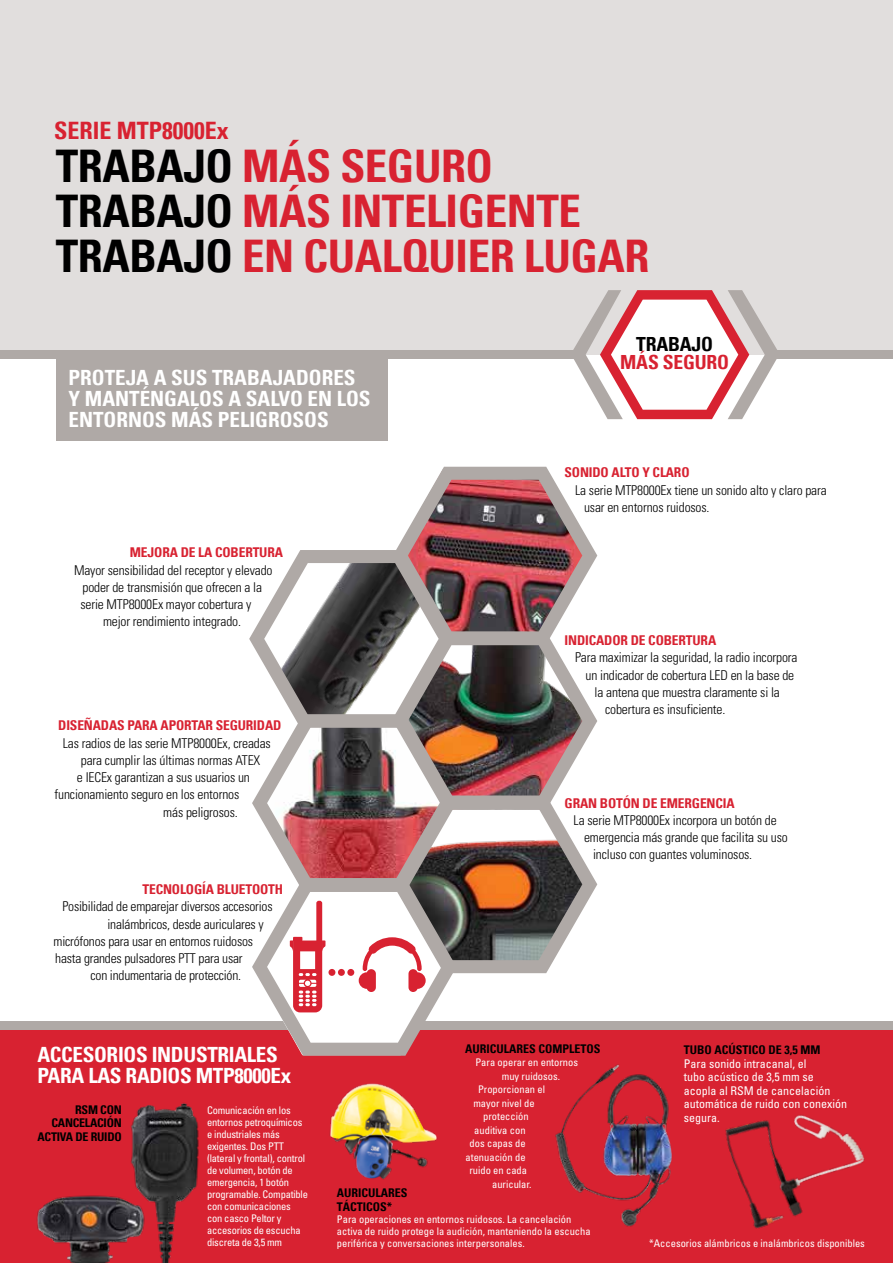
<style>
.page{position:relative;width:893px;height:1263px;background:#fff}
.page>*{position:absolute;margin:0;border:0;box-sizing:border-box;transform-origin:0 0}
.t1{font:700 condensed 45px/45px "Univers LT";letter-spacing:-.01em;color:#d82231}
.t2{font:700 condensed 24px "Univers LT";color:#d82231}
.t3{font:700 condensed 21px/21px "Univers LT";color:#fff}
.t4{font:700 condensed 19.5px "Univers LT";letter-spacing:-.01em;color:#d82231}
.t5{font:700 condensed 19.5px "Univers LT";letter-spacing:-.01em;color:#000}
.t6{font:300 condensed 13.5px/17.2px "Univers";letter-spacing:-.01em;color:#000}
.t7{font:700 condensed 13.5px "Univers LT";letter-spacing:-.01em;color:#d82231}
.t8{font:condensed 12px/13.5px "Univers";color:#fff}
.t9{font:700 condensed 12px/13.5px "Univers LT";color:#000}
.t10{font:700 condensed 12px/13.5px "Univers LT";letter-spacing:-.02em;color:#000;text-align:right}
.t11{font:condensed 10.5px/12px "Univers";color:#fff}
.t12{font:condensed 10.5px/12px "Univers";letter-spacing:-.02em;color:#fff}
.s1{color:#000}
</style>
<div class="page">
<div style="left:0;top:0;width:893px;height:355px;background:#e1dedd"></div>
<div style="left:0;top:1030px;width:893px;height:233px;background:#d82231"></div>
<div style="left:0;top:1021px;width:893px;height:9px;background:#afa9a6"></div>
<div style="left:0;top:350px;width:583px;height:9px;background:#afa9a6"></div>
<div style="left:771px;top:350px;width:122px;height:9px;background:#afa9a6"></div>
<svg style="left:573px;top:290px;width:204px;height:129px"></svg>
<div style="left:56px;top:357px;width:331px;height:84px;background:#afa9a6"></div>
<img style="left:329px;top:1083px;width:109px;height:97px">
<img style="left:36px;top:1195px;width:91px;height:68px">
<img style="left:127px;top:1103px;width:72px;height:160px">
<img style="left:725px;top:1114px;width:140px;height:115px">
<img style="left:555px;top:1064px;width:117px;height:163px">
<img style="left:249px;top:467px;width:348px;height:589px">
<div style="left:338px;top:969px;width:7px;height:7px;background:#d82231;border-radius:50%"></div>
<div style="left:328px;top:969px;width:7px;height:7px;background:#d82231;border-radius:50%"></div>
<div style="left:347px;top:969px;width:7px;height:7px;background:#d82231;border-radius:50%"></div>
<h2 class="t2" style="left:54px;top:115px;width:176px">SERIE MTP8000Ex</h2>
<h1 class="t1" style="left:56px;top:143px;width:595px"><span class="s1">TRABAJO</span> MÁS SEGURO<br><span class="s1">TRABAJO</span> MÁS INTELIGENTE<br><span class="s1">TRABAJO</span> EN CUALQUIER LUGAR</h1>
<h3 class="t3" style="left:68px;top:367px;width:304px">PROTEJA A SUS TRABAJADORES<br>Y MANTÉNGALOS A SALVO EN LOS<br>ENTORNOS MÁS PELIGROSOS</h3>
<p class="t7" style="left:130px;top:544px;width:155px">MEJORA DE LA COBERTURA</p>
<p class="t6" style="left:74px;top:561px;width:200px">Mayor sensibilidad del receptor y elevado</p>
<p class="t6" style="left:83px;top:578px;width:181px">poder de transmisión que ofrecen a la</p>
<p class="t6" style="left:80px;top:596px;width:173px">serie MTP8000Ex mayor cobertura y</p>
<p class="t6" style="left:103px;top:613px;width:140px">mejor rendimiento integrado.</p>
<p class="t7" style="left:58px;top:717px;width:225px">DISEÑADAS PARA APORTAR SEGURIDAD</p>
<p class="t6" style="left:63px;top:734px;width:210px">Las radios de las serie MTP8000Ex, creadas</p>
<p class="t6" style="left:81px;top:752px;width:181px">para cumplir las últimas normas ATEX</p>
<p class="t6" style="left:77px;top:769px;width:174px">e IECEx garantizan a sus usuarios un</p>
<p class="t6" style="left:55px;top:786px;width:186px">funcionamiento seguro en los entornos</p>
<p class="t6" style="left:163px;top:803px;width:76px">más peligrosos.</p>
<p class="t7" style="left:142px;top:881px;width:142px">TECNOLOGÍA BLUETOOTH</p>
<p class="t6" style="left:62px;top:898px;width:212px">Posibilidad de emparejar diversos accesorios</p>
<p class="t6" style="left:107px;top:915px;width:158px">inalámbricos, desde auriculares y</p>
<p class="t6" style="left:54px;top:932px;width:201px">micrófonos para usar en entornos ruidosos</p>
<p class="t6" style="left:55px;top:950px;width:189px">hasta grandes pulsadores PTT para usar</p>
<p class="t6" style="left:91px;top:967px;width:152px">con indumentaria de protección.</p>
<h3 class="t5" style="left:636px;top:332px;width:78px">TRABAJO</h3>
<h3 class="t4" style="left:620px;top:350px;width:110px">MÁS SEGURO</h3>
<p class="t7" style="left:564px;top:464px;width:127px">SONIDO ALTO Y CLARO</p>
<p class="t6" style="left:584px;top:481px;width:244px;text-indent:-9px">La serie MTP8000Ex tiene un sonido alto y claro para usar en entornos ruidosos.</p>
<p class="t7" style="left:565px;top:632px;width:153px">INDICADOR DE COBERTURA</p>
<p class="t6" style="left:575px;top:649px;width:224px">Para maximizar la seguridad, la radio incorpora</p>
<p class="t6" style="left:586px;top:666px;width:210px">un indicador de cobertura LED en la base de</p>
<p class="t6" style="left:595px;top:683px;width:187px">la antena que muestra claramente si la</p>
<p class="t6" style="left:605px;top:701px;width:122px">cobertura es insuficiente.</p>
<p class="t7" style="left:565px;top:794px;width:172px">GRAN BOTÓN DE EMERGENCIA</p>
<p class="t6" style="left:574px;top:811px;width:205px">La serie MTP8000Ex incorpora un botón de</p>
<p class="t6" style="left:584px;top:829px;width:205px">emergencia más grande que facilita su uso</p>
<p class="t6" style="left:593px;top:846px;width:161px">incluso con guantes voluminosos.</p>
<h3 class="t3" style="left:37px;top:1043px;width:255px">ACCESORIOS INDUSTRIALES<br>PARA LAS RADIOS MTP8000Ex</h3>
<p class="t10" style="left:38px;top:1102px;width:86px">RSM CON<br>CANCELACIÓN<br>ACTIVA DE RUIDO</p>
<p class="t12" style="left:207px;top:1104px;width:102px">Comunicación en los entornos petroquímicos e industriales más exigentes. Dos PTT (lateral y frontal), control de volumen, botón de emergencia, 1 botón programable. Compatible con comunicaciones con casco Peltor y accesorios de escucha discreta de 3,5 mm</p>
<p class="t9" style="left:465px;top:1041px;width:137px">AURICULARES COMPLETOS</p>
<p class="t11" style="left:475px;top:1056px;width:104px">Para operar en entornos</p>
<p class="t11" style="left:502px;top:1070px;width:60px">muy ruidosos.</p>
<p class="t11" style="left:478px;top:1083px;width:69px">Proporcionan el</p>
<p class="t11" style="left:473px;top:1097px;width:63px">mayor nivel de</p>
<p class="t11" style="left:483px;top:1110px;width:47px">protección</p>
<p class="t11" style="left:474px;top:1124px;width:53px">auditiva con</p>
<p class="t11" style="left:470px;top:1137px;width:57px">dos capas de</p>
<p class="t11" style="left:465px;top:1151px;width:62px">atenuación de</p>
<p class="t11" style="left:469px;top:1164px;width:59px">ruido en cada</p>
<p class="t11" style="left:492px;top:1178px;width:41px">auricular.</p>
<p class="t9" style="left:337px;top:1186px;width:72px">AURICULARES<br>TÁCTICOS*</p>
<p class="t11" style="left:337px;top:1213px;width:255px">Para operaciones en entornos ruidosos. La cancelación activa de ruido protege la audición, manteniendo la escucha periférica y conversaciones interpersonales.</p>
<p class="t9" style="left:684px;top:1043px;width:138px">TUBO ACÚSTICO DE 3,5 MM</p>
<p class="t8" style="left:684px;top:1057px;width:165px">Para sonido intracanal, el<br>tubo acústico de 3,5 mm se acopla al RSM de cancelación automática de ruido con conexión segura.</p>
<p class="t11" style="left:649px;top:1237px;width:217px">*Accesorios alámbricos e inalámbricos disponibles</p>
</div>
